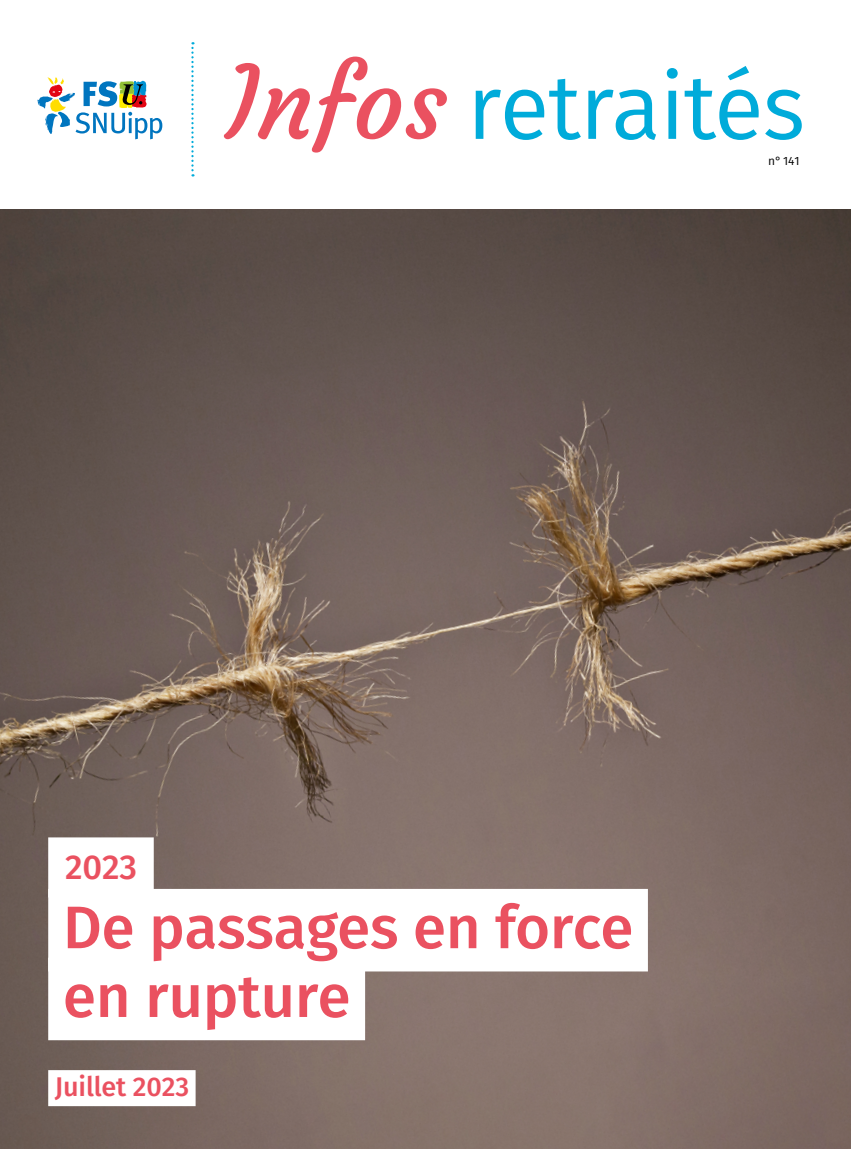
<style>
.page{position:relative;width:851px;height:1149px;background:#fff}
.page>*{position:absolute;margin:0;border:0;box-sizing:border-box;transform-origin:0 0}
.t1{font:91.5px "Fira Sans";letter-spacing:-.015em;color:#00abda}
.t2{font:500 60px/68.7px "Fira Sans";letter-spacing:-.005em;color:#ea5160}
.t3{font:500 34.5px "Fira Sans";color:#ea5160}
.t4{font:500 27px "Fira Sans";letter-spacing:-.005em;color:#ea5160}
.t5{font:12px "Fira Sans";color:#000}
.s1{font-family:"Courgette";font-size:99.9px;color:#ea5160}
</style>
<div class="page">
<img style="left:0;top:209px;width:850px;height:939px">
<svg style="left:191px;top:42px;width:2px;height:134px"></svg>
<div style="left:48px;top:837px;width:106px;height:60px;background:#fff"></div>
<div style="left:48px;top:888px;width:599px;height:83px;background:#fff"></div>
<div style="left:48px;top:957px;width:317px;height:82px;background:#fff"></div>
<div style="left:48px;top:1069px;width:147px;height:36px;background:#fff"></div>
<svg style="left:37px;top:77px;width:125px;height:62px"></svg>
<p class="t1" style="left:225px;top:43px;width:581px"><span class="s1">Infos</span> retraités</p>
<p class="t5" style="left:768px;top:152px;width:33px">n°141</p>
<p class="t3" style="left:65px;top:842px;width:73px">2023</p>
<p class="t2" style="left:63px;top:897px;width:572px">De passages en force en rupture</p>
<p class="t4" style="left:55px;top:1067px;width:136px">Juillet 2023</p>
</div>
